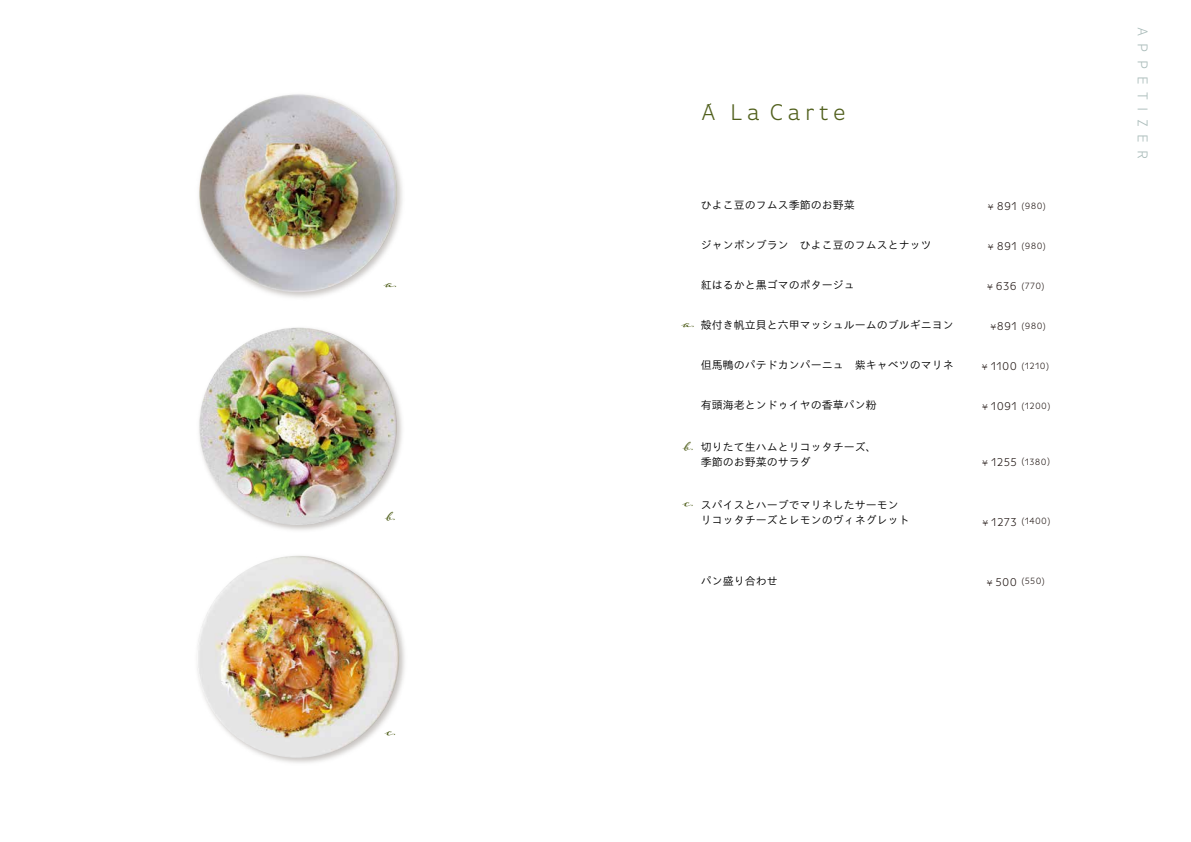
<style>
.page{position:relative;width:1191px;height:842px;background:#fff}
.page>*{position:absolute;margin:0;border:0;box-sizing:border-box;transform-origin:0 0}
.t1{font:300 24px "Basic Gothic Pro";letter-spacing:.16em;color:#51601d}
.t2{font:15px "Adorn Garland";color:#51601d}
.t3{font:300 15px "Basic Gothic Pro";letter-spacing:.49em;color:#a9bbb9}
.t4{font:300 12px "Basic Gothic Pro";letter-spacing:.025em;color:#221815}
.t5{font:300 11px/15px "TB Go Pro";color:#000}
.t6{font:300 9.6px "Basic Gothic Pro";letter-spacing:.025em;color:#221815}
.s1{font-size:9px}
</style>
<div class="page">
<img style="left:199px;top:327px;width:203px;height:203px">
<img style="left:199px;top:328px;width:198px;height:197px;border-radius:99px">
<img style="left:197px;top:555px;width:208px;height:208px">
<img style="left:197px;top:556px;width:202px;height:202px;border-radius:101px">
<img style="left:199px;top:97px;width:204px;height:201px">
<img style="left:199px;top:94px;width:198px;height:198px;border-radius:99px">
<h2 class="t2" style="left:384px;top:273px;width:15px">a.</h2>
<h2 class="t2" style="left:385px;top:506px;width:12px">b.</h2>
<h2 class="t2" style="left:385px;top:721px;width:12px">c.</h2>
<h1 class="t1" style="left:701px;top:98px;width:146px">A La Carte</h1>
<p class="t5" style="left:701px;top:196px;width:155px">ひよこ豆のフムス季節のお野菜</p>
<p class="t5" style="left:701px;top:236px;width:232px">ジャンボンブラン　ひよこ豆のフムスとナッツ</p>
<p class="t5" style="left:701px;top:276px;width:155px">紅はるかと黒ゴマのポタージュ</p>
<p class="t5" style="left:701px;top:316px;width:254px">殻付き帆立貝と六甲マッシュルームのブルギニヨン</p>
<p class="t5" style="left:701px;top:356px;width:254px">但馬鴨のパテドカンパーニュ　紫キャベツのマリネ</p>
<p class="t5" style="left:701px;top:396px;width:177px">有頭海老とンドゥイヤの香草パン粉</p>
<p class="t5" style="left:701px;top:439px;width:177px">切りたて生ハムとリコッタチーズ、季節のお野菜のサラダ</p>
<p class="t5" style="left:701px;top:496px;width:210px">スパイスとハーブでマリネしたサーモンリコッタチーズとレモンのヴィネグレット</p>
<h2 class="t2" style="left:681px;top:313px;width:15px">a.</h2>
<h2 class="t2" style="left:682px;top:436px;width:12px">b.</h2>
<h2 class="t2" style="left:682px;top:492px;width:12px">c.</h2>
<p class="t5" style="left:701px;top:572px;width:78px">パン盛り合わせ</p>
<p class="t4" style="left:988px;top:199px;width:30px"><span class="s1">¥</span> 891</p>
<p class="t4" style="left:988px;top:239px;width:30px"><span class="s1">¥</span> 891</p>
<p class="t4" style="left:987px;top:279px;width:31px"><span class="s1">¥</span> 636</p>
<p class="t4" style="left:990px;top:319px;width:28px"><span class="s1">¥</span>891</p>
<p class="t4" style="left:982px;top:359px;width:36px"><span class="s1">¥</span> 1100</p>
<p class="t4" style="left:982px;top:399px;width:36px"><span class="s1">¥</span> 1091</p>
<p class="t6" style="left:1021px;top:201px;width:26px">(980)</p>
<p class="t6" style="left:1021px;top:241px;width:26px">(980)</p>
<p class="t6" style="left:1021px;top:281px;width:25px">(770)</p>
<p class="t6" style="left:1021px;top:320px;width:26px">(980)</p>
<p class="t6" style="left:1021px;top:361px;width:29px">(1210)</p>
<p class="t6" style="left:1021px;top:400px;width:30px">(1200)</p>
<p class="t6" style="left:1021px;top:456px;width:30px">(1380)</p>
<p class="t4" style="left:982px;top:455px;width:36px"><span class="s1">¥</span> 1255</p>
<p class="t6" style="left:1021px;top:516px;width:31px">(1400)</p>
<p class="t4" style="left:982px;top:515px;width:36px"><span class="s1">¥</span> 1273</p>
<p class="t6" style="left:1021px;top:576px;width:25px">(550)</p>
<p class="t4" style="left:986px;top:575px;width:32px"><span class="s1">¥</span> 500</p>
<h2 class="t3" style="left:1151px;top:27px;width:134px;rotate:90deg">APPETIZER</h2>
</div>
